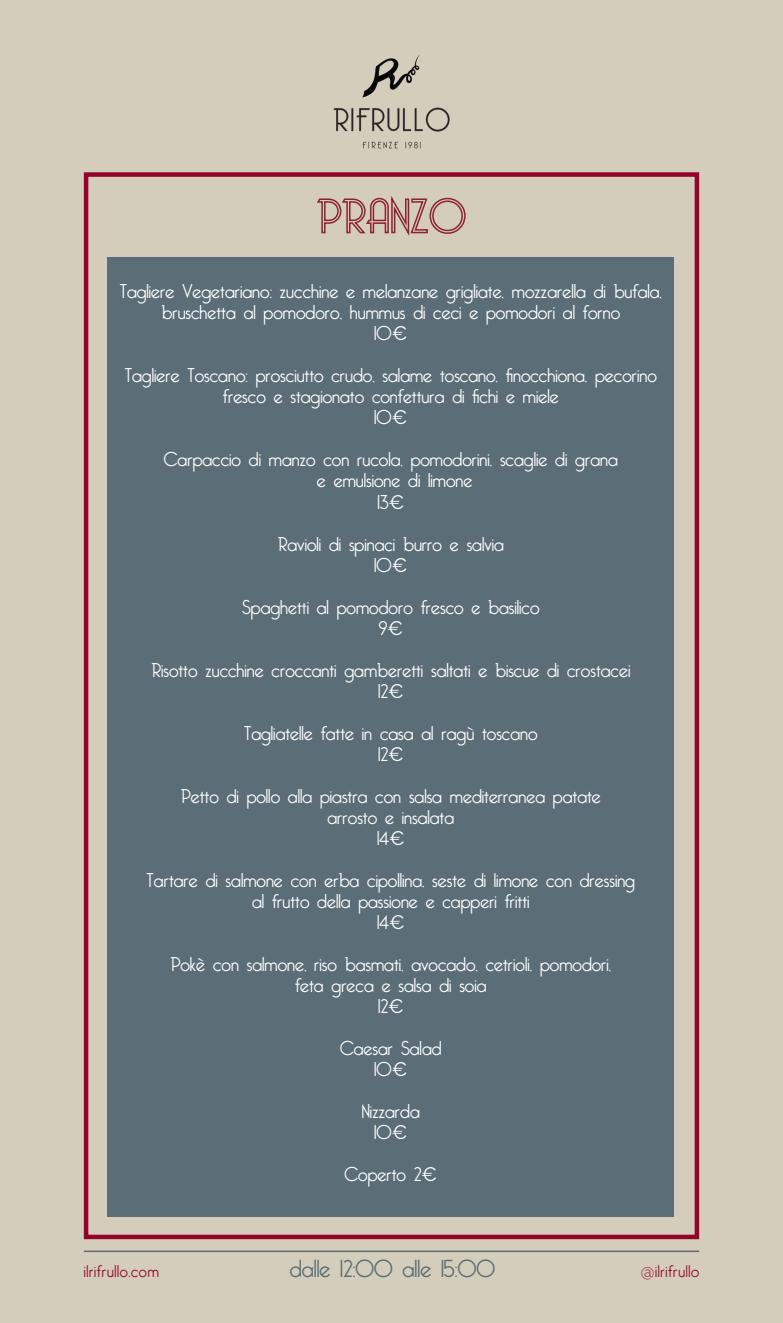
<style>
.page{position:relative;width:783px;height:1323px;background:#fff}
.page>*{position:absolute;margin:0;border:0;box-sizing:border-box;transform-origin:0 0}
.t1{font:300 24px "Bellerose";color:#5b6d76}
.t2{font:300 19.5px/21px "Bellerose";color:#fff;text-align:center}
.t3{font:300 16.5px "Bellerose";letter-spacing:.04em;color:#94032a}
.s1{font-family:"Raleway";font-weight:400}
.s2{font-family:"Raleway"}
</style>
<div class="page">
<div style="left:0;top:0;width:782px;height:1322px;background:#d4cdbb"></div>
<div style="left:84px;top:172px;width:615px;height:1067px;border:4px solid #94032a"></div>
<div style="left:107px;top:257px;width:567px;height:959px;background:#5b6d76"></div>
<svg style="left:317px;top:196px;width:149px;height:39px"></svg>
<hr style="left:84px;top:1250px;width:615px;height:1px;background:#5b6d76">
<img style="left:333px;top:54px;width:117px;height:95px">
<p class="t2" style="left:120px;top:282px;width:543px">Tagliere Vegetariano: zucchine e melanzane grigliate, mozzarella di bufala, bruschetta al pomodoro, hummus di ceci e pomodori al forno</p>
<p class="t2" style="left:374px;top:324px;width:35px">10<span class="s1">€</span></p>
<p class="t2" style="left:125px;top:366px;width:533px">Tagliere Toscano: prosciutto crudo, salame toscano, finocchiona, pecorino</p>
<p class="t2" style="left:223px;top:387px;width:337px">fresco e stagionato confettura di fichi e miele</p>
<p class="t2" style="left:374px;top:408px;width:35px">10<span class="s1">€</span></p>
<p class="t2" style="left:164px;top:450px;width:455px">Carpaccio di manzo con rucola, pomodorini, scaglie di grana</p>
<p class="t2" style="left:317px;top:471px;width:157px">e emulsione di limone</p>
<p class="t2" style="left:377px;top:492px;width:28px">13<span class="s1">€</span></p>
<p class="t2" style="left:278px;top:534px;width:228px">Ravioli di spinaci burro e salvia</p>
<p class="t2" style="left:374px;top:555px;width:35px">10<span class="s1">€</span></p>
<p class="t2" style="left:242px;top:597px;width:299px">Spaghetti al pomodoro fresco e basilico</p>
<p class="t2" style="left:378px;top:618px;width:26px">9<span class="s1">€</span></p>
<p class="t2" style="left:151px;top:660px;width:480px">Risotto zucchine croccanti gamberetti saltati e biscue di crostacei</p>
<p class="t2" style="left:378px;top:681px;width:27px">12<span class="s1">€</span></p>
<p class="t2" style="left:244px;top:723px;width:295px">Tagliatelle fatte in casa al ragù toscano</p>
<p class="t2" style="left:378px;top:744px;width:27px">12<span class="s1">€</span></p>
<p class="t2" style="left:181px;top:786px;width:421px">Petto di pollo alla piastra con salsa mediterranea patate</p>
<p class="t2" style="left:327px;top:807px;width:128px">arrosto e insalata</p>
<p class="t2" style="left:377px;top:828px;width:29px">14<span class="s1">€</span></p>
<p class="t2" style="left:146px;top:870px;width:490px">Tartare di salmone con erba cipollina, seste di limone con dressing</p>
<p class="t2" style="left:252px;top:891px;width:279px">al frutto della passione e capperi fritti</p>
<p class="t2" style="left:377px;top:912px;width:29px">14<span class="s1">€</span></p>
<p class="t2" style="left:170px;top:954px;width:442px">Pokè con salmone, riso basmati, avocado, cetrioli, pomodori,</p>
<p class="t2" style="left:295px;top:975px;width:193px">feta greca e salsa di soia</p>
<p class="t2" style="left:378px;top:996px;width:27px">12<span class="s1">€</span></p>
<p class="t2" style="left:340px;top:1038px;width:103px">Caesar Salad</p>
<p class="t2" style="left:374px;top:1059px;width:35px">10<span class="s1">€</span></p>
<p class="t2" style="left:362px;top:1101px;width:60px">Nizzarda</p>
<p class="t2" style="left:374px;top:1122px;width:35px">10<span class="s1">€</span></p>
<p class="t2" style="left:344px;top:1164px;width:94px">Coperto 2<span class="s1">€</span></p>
<p class="t3" style="left:84px;top:1262px;width:76px">ilrifrullo.com</p>
<p class="t1" style="left:289px;top:1254px;width:207px">dalle 12:00 alle 15:00</p>
<p class="t3" style="left:640px;top:1262px;width:60px"><span class="s2">@</span>ilrifrullo</p>
</div>
